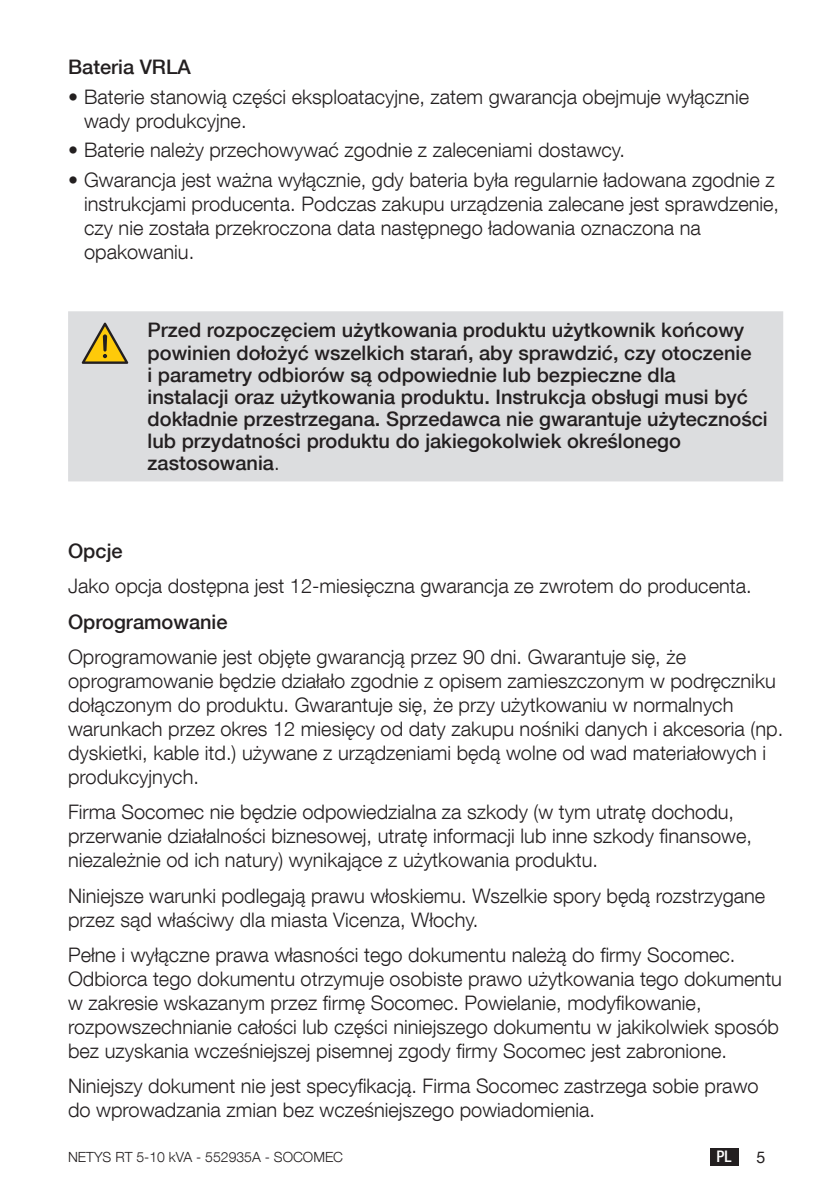
<style>
.page{position:relative;width:840px;height:1191px;background:#fff}
.page>*{position:absolute;margin:0;border:0;box-sizing:border-box;transform-origin:0 0}
.t1{font:300 20px/24px "Helvetica Neue LT Com";color:#231f20}
.t2{font:500 20px/22px "Helvetica Neue LT Com";color:#231f20}
.t3{font:500 condensed 16px "Helvetica Neue LT Com";color:#fff}
.t4{font:16px "Helvetica Neue LT Com";color:#231f20}
.t5{font:300 14px "Helvetica Neue LT Com";color:#231f20}
.s1{font-weight:300}
</style>
<div class="page">
<div style="left:709px;top:1148px;width:29px;height:17px;background:#231f20"></div>
<div style="left:68px;top:311px;width:714px;height:170px;background:#dcdddf"></div>
<svg style="left:82px;top:323px;width:46px;height:41px;background:#c0af70"></svg>
<p class="t2" style="left:68px;top:55px;width:124px">Bateria VRLA</p>
<p class="t1" style="left:84px;top:84px;width:666px;text-indent:-16px">• Baterie stanowią części eksploatacyjne, zatem gwarancja obejmuje wyłącznie wady produkcyjne.</p>
<p class="t1" style="left:68px;top:138px;width:558px">• Baterie należy przechowywać zgodnie z zaleceniami dostawcy.</p>
<p class="t1" style="left:84px;top:167px;width:696px;text-indent:-16px">• Gwarancja jest ważna wyłącznie, gdy bateria była regularnie ładowana zgodnie z instrukcjami producenta. Podczas zakupu urządzenia zalecane jest sprawdzenie, czy nie została przekroczona data następnego ładowania oznaczona na opakowaniu.</p>
<p class="t2" style="left:147px;top:319px;width:621px">Przed rozpoczęciem użytkowania produktu użytkownik końcowy powinien dołożyć wszelkich starań, aby sprawdzić, czy otoczenie<br>i parametry odbiorów są odpowiednie lub bezpieczne dla<br>instalacji oraz użytkowania produktu. Instrukcja obsługi musi być dokładnie przestrzegana. Sprzedawca nie gwarantuje użyteczności lub przydatności produktu do jakiegokolwiek określonego zastosowania<span class="s1">.</span></p>
<p class="t2" style="left:68px;top:539px;width:56px">Opcje</p>
<p class="t1" style="left:68px;top:573px;width:684px">Jako opcja dostępna jest 12-miesięczna gwarancja ze zwrotem do producenta.</p>
<p class="t2" style="left:68px;top:610px;width:161px">Oprogramowanie</p>
<p class="t1" style="left:68px;top:644px;width:716px">Oprogramowanie jest objęte gwarancją przez 90 dni. Gwarantuje się, że oprogramowanie będzie działało zgodnie z opisem zamieszczonym w podręczniku dołączonym do produktu. Gwarantuje się, że przy użytkowaniu w normalnych warunkach przez okres 12 miesięcy od daty zakupu nośniki danych i akcesoria (np. dyskietki, kable itd.) używane z urządzeniami będą wolne od wad materiałowych i produkcyjnych.</p>
<p class="t1" style="left:68px;top:799px;width:685px">Firma Socomec nie będzie odpowiedzialna za szkody (w tym utratę dochodu, przerwanie działalności biznesowej, utratę informacji lub inne szkody finansowe, niezależnie od ich natury) wynikające z użytkowania produktu.</p>
<p class="t1" style="left:68px;top:883px;width:698px">Niniejsze warunki podlegają prawu włoskiemu. Wszelkie spory będą rozstrzygane przez sąd właściwy dla miasta Vicenza, Włochy.</p>
<p class="t1" style="left:68px;top:942px;width:715px">Pełne i wyłączne prawa własności tego dokumentu należą do firmy Socomec.<br>Odbiorca tego dokumentu otrzymuje osobiste prawo użytkowania tego dokumentu w zakresie wskazanym przez firmę Socomec. Powielanie, modyfikowanie, rozpowszechnianie całości lub części niniejszego dokumentu w jakikolwiek sposób bez uzyskania wcześniejszej pisemnej zgody firmy Socomec jest zabronione.</p>
<p class="t1" style="left:68px;top:1073px;width:691px">Niniejszy dokument nie jest specyfikacją. Firma Socomec zastrzega sobie prawo do wprowadzania zmian bez wcześniejszego powiadomienia.</p>
<p class="t5" style="left:68px;top:1148px;width:276px">NETYS RT 5-10 kVA - 552935A - SOCOMEC</p>
<p class="t3" style="left:716px;top:1147px;width:17px">PL</p>
<p class="t4" style="left:756px;top:1147px;width:10px">5</p>
</div>
